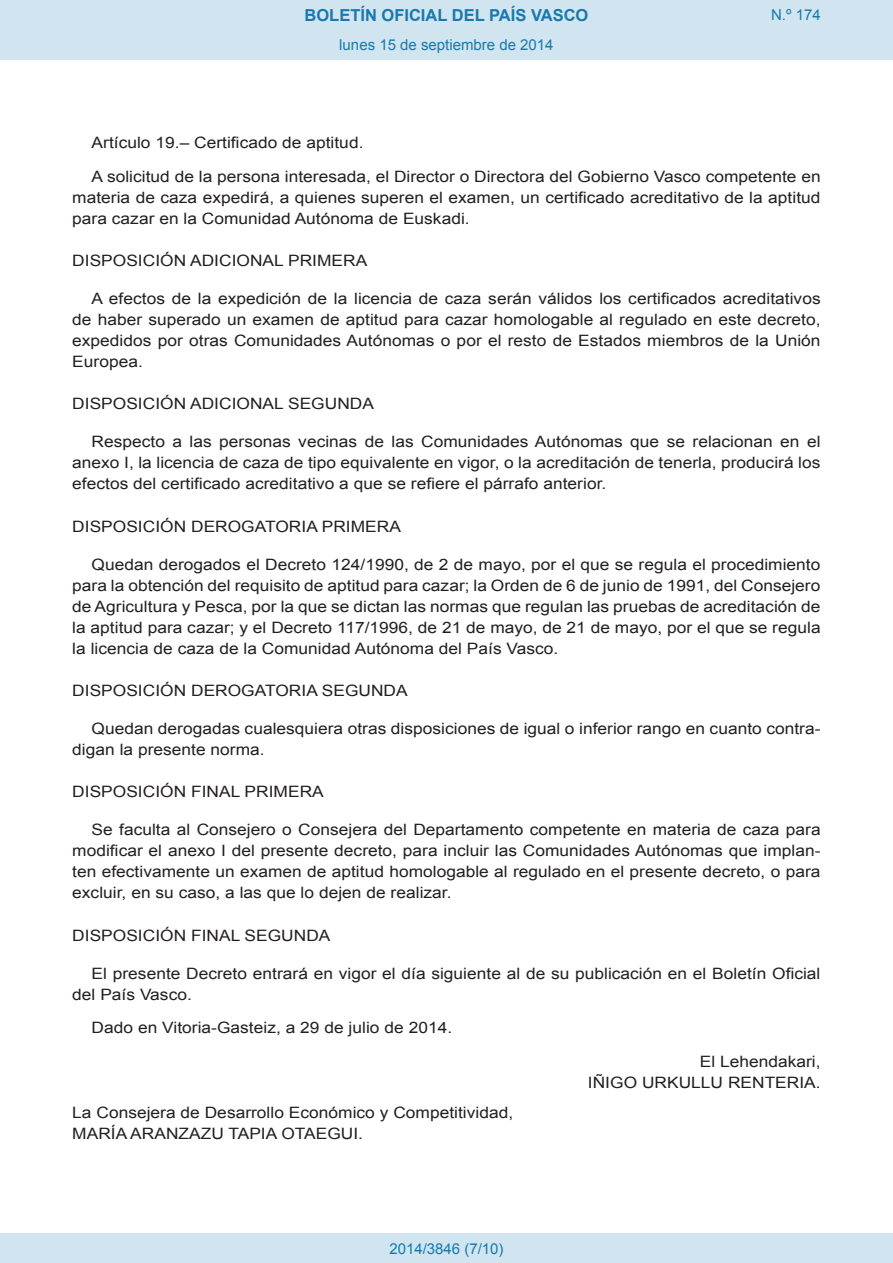
<style>
.page{position:relative;width:893px;height:1263px;background:#fff}
.page>*{position:absolute;margin:0;border:0;box-sizing:border-box;transform-origin:0 0}
.t1{font:700 16.5px "Arial";color:#1879ad}
.BOPVDetalle{font:15.6px/21px "Arial";color:#231f20;text-align:justify;scale:1.11 1}
.BOPVDisposicion{font:15.6px "Arial";color:#231f20;scale:1.11 1}
.BOPVFirmaPuesto{font:15.6px "Arial";color:#231f20;scale:1.11 1}
.BOPVFirmaLugFec{font:15.6px "Arial";color:#231f20;scale:1.11 1}
.BOPVFirmaNombre{font:15.6px "Arial";color:#231f20;scale:1.11 1}
.BOPVNombreLehen2{font:15.6px "Arial";color:#231f20;scale:1.11 1}
.BOPVPuestoLehen2{font:15.6px "Arial";color:#231f20;scale:1.11 1}
.Paginacion_Centro{font:15px "Arial";color:#1879ad}
</style>
<div class="page">
<div style="left:0;top:0;width:893px;height:60px;background:#d0e5f0"></div>
<div style="left:0;top:1233px;width:893px;height:30px;background:#d0e5f0"></div>
<p class="t1" style="left:305px;top:4px;width:285px">BOLETÍN OFICIAL DEL PAÍS VASCO</p>
<p class="Paginacion_Centro" style="left:339px;top:35px;width:216px">lunes 15 de septiembre de 2014</p>
<p class="Paginacion_Centro" style="left:771px;top:5px;width:51px">N.º 174</p>
<p class="BOPVDetalle" style="left:92px;top:132px;width:246px">Artículo 19.– Certificado de aptitud.</p>
<p class="BOPVDetalle" style="left:72px;top:166px;width:676px;text-indent:19px">A solicitud de la persona interesada, el Director o Directora del Gobierno Vasco competente en materia de caza expedirá, a quienes superen el examen, un certificado acreditativo de la aptitud para cazar en la Comunidad Autónoma de Euskadi.</p>
<p class="BOPVDisposicion" style="left:72px;top:250px;width:267px">DISPOSICIÓN ADICIONAL PRIMERA</p>
<p class="BOPVDetalle" style="left:72px;top:288px;width:676px;text-indent:19px">A efectos de la expedición de la licencia de caza serán válidos los certificados acreditativos de haber superado un examen de aptitud para cazar homologable al regulado en este decreto, expedidos por otras Comunidades Autónomas o por el resto de Estados miembros de la Unión Europea.</p>
<p class="BOPVDisposicion" style="left:72px;top:394px;width:273px">DISPOSICIÓN ADICIONAL SEGUNDA</p>
<p class="BOPVDetalle" style="left:72px;top:432px;width:676px;text-indent:19px">Respecto a las personas vecinas de las Comunidades Autónomas que se relacionan en el anexo I, la licencia de caza de tipo equivalente en vigor, o la acreditación de tenerla, producirá los efectos del certificado acreditativo a que se refiere el párrafo anterior.</p>
<p class="BOPVDisposicion" style="left:72px;top:516px;width:298px">DISPOSICIÓN DEROGATORIA PRIMERA</p>
<p class="BOPVDetalle" style="left:72px;top:554px;width:676px;text-indent:19px">Quedan derogados el Decreto 124/1990, de 2 de mayo, por el que se regula el procedimiento para la obtención del requisito de aptitud para cazar; la Orden de 6 de junio de 1991, del Consejero de Agricultura y Pesca, por la que se dictan las normas que regulan las pruebas de acreditación de la aptitud para cazar; y el Decreto 117/1996, de 21 de mayo, de 21 de mayo, por el que se regula la licencia de caza de la Comunidad Autónoma del País Vasco.</p>
<p class="BOPVDisposicion" style="left:72px;top:680px;width:304px">DISPOSICIÓN DEROGATORIA SEGUNDA</p>
<p class="BOPVDetalle" style="left:72px;top:718px;width:676px;text-indent:19px">Quedan derogadas cualesquiera otras disposiciones de igual o inferior rango en cuanto contra&shy;digan la presente norma.</p>
<p class="BOPVDisposicion" style="left:72px;top:781px;width:228px">DISPOSICIÓN FINAL PRIMERA</p>
<p class="BOPVDetalle" style="left:72px;top:819px;width:676px;text-indent:19px">Se faculta al Consejero o Consejera del Departamento competente en materia de caza para modificar el anexo I del presente decreto, para incluir las Comunidades Autónomas que implan&shy;ten efectivamente un examen de aptitud homologable al regulado en el presente decreto, o para excluir, en su caso, a las que lo dejen de realizar.</p>
<p class="BOPVDisposicion" style="left:72px;top:925px;width:234px">DISPOSICIÓN FINAL SEGUNDA</p>
<p class="BOPVDetalle" style="left:72px;top:963px;width:675px;text-indent:19px">El presente Decreto entrará en vigor el día siguiente al de su publicación en el Boletín Oficial del País Vasco.</p>
<p class="BOPVFirmaLugFec" style="left:92px;top:1018px;width:326px">Dado en Vitoria-Gasteiz, a 29 de julio de 2014.</p>
<p class="BOPVPuestoLehen2" style="left:700px;top:1051px;width:110px">El Lehendakari,</p>
<p class="BOPVNombreLehen2" style="left:588px;top:1072px;width:211px">IÑIGO URKULLU RENTERIA.</p>
<p class="BOPVFirmaPuesto" style="left:72px;top:1102px;width:399px">La Consejera de Desarrollo Económico y Competitividad,</p>
<p class="BOPVFirmaNombre" style="left:72px;top:1123px;width:263px">MARÍA ARANZAZU TAPIA OTAEGUI.</p>
<p class="Paginacion_Centro" style="left:389px;top:1238px;width:116px">2014/3846 (7/10)</p>
</div>
